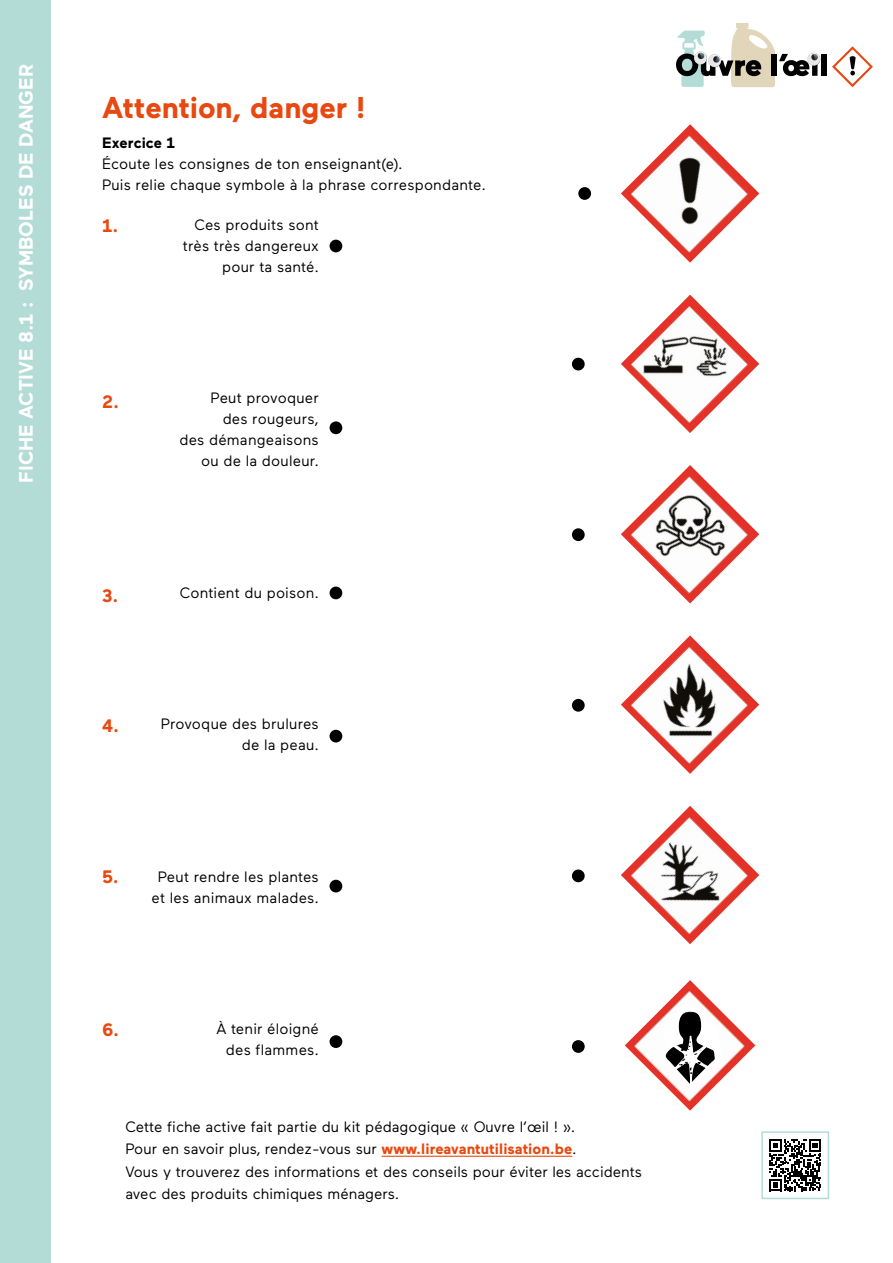
<style>
.page{position:relative;width:893px;height:1263px;background:#fff}
.page>*{position:absolute;margin:0;border:0;box-sizing:border-box;transform-origin:0 0}
.Titel_rood{font:700 30px "Maax";color:#e84910}
.Opsomming{font:700 19.5px "Maax";color:#fff}
.t1{font:700 18px "Maax";color:#e84910}
.t2{font:15px/21px "Maax";letter-spacing:.01em;color:#000;text-align:right}
.t3{font:700 15px "Maax";letter-spacing:.005em;color:#000}
.s1{font-weight:700;color:#e84910}
</style>
<div class="page">
<div style="left:0;top:0;width:51px;height:1263px;background:#b3dcd6"></div>
<svg style="left:832px;top:46px;width:41px;height:41px"></svg>
<div style="left:821px;top:54px;width:5px;height:22px;background:#000"></div>
<svg style="left:676px;top:23px;width:145px;height:64px"></svg>
<hr style="left:382px;top:1156px;width:190px;height:1px;background:#e84910">
<svg style="left:769px;top:1139px;width:52px;height:52px"></svg>
<div style="left:761px;top:1131px;width:68px;height:68px;border:2px solid #b3dcd6"></div>
<div style="left:578px;top:187px;width:13px;height:13px;background:#000;border-radius:50%"></div>
<div style="left:572px;top:358px;width:13px;height:12px;background:#000;border-radius:50%"></div>
<div style="left:572px;top:528px;width:13px;height:13px;background:#000;border-radius:50%"></div>
<div style="left:572px;top:699px;width:13px;height:13px;background:#000;border-radius:50%"></div>
<div style="left:572px;top:1040px;width:13px;height:13px;background:#000;border-radius:50%"></div>
<div style="left:572px;top:869px;width:13px;height:13px;background:#000;border-radius:50%"></div>
<div style="left:330px;top:240px;width:12px;height:12px;background:#000;border-radius:50%"></div>
<div style="left:330px;top:880px;width:12px;height:12px;background:#000;border-radius:50%"></div>
<div style="left:330px;top:421px;width:12px;height:13px;background:#000;border-radius:50%"></div>
<div style="left:330px;top:586px;width:12px;height:13px;background:#000;border-radius:50%"></div>
<div style="left:330px;top:730px;width:12px;height:12px;background:#000;border-radius:50%"></div>
<div style="left:330px;top:1035px;width:12px;height:13px;background:#000;border-radius:50%"></div>
<img style="left:621px;top:124px;width:138px;height:139px">
<img style="left:621px;top:295px;width:138px;height:138px">
<img style="left:621px;top:465px;width:138px;height:138px">
<img style="left:621px;top:635px;width:138px;height:139px">
<img style="left:621px;top:806px;width:138px;height:138px">
<img style="left:625px;top:980px;width:130px;height:131px">
<svg style="left:661px;top:1002px;width:62px;height:82px"></svg>
<p class="Opsomming" style="left:15px;top:483px;width:421px;rotate:-90deg">FICHE ACTIVE 8.1 : SYMBOLES DE DANGER</p>
<p class="Titel_rood" style="left:102px;top:91px;width:265px">Attention, danger !</p>
<p class="t3" style="left:102px;top:134px;width:74px">Exercice 1</p>
<p class="t2" style="left:102px;top:153px;width:302px">Écoute les consignes de ton enseignant(e).</p>
<p class="t2" style="left:102px;top:174px;width:385px">Puis relie chaque symbole à la phrase correspondante.</p>
<p class="t1" style="left:102px;top:216px;width:18px">1.</p>
<p class="t1" style="left:102px;top:392px;width:19px">2.</p>
<p class="t2" style="left:194px;top:214px;width:126px">Ces produits sont</p>
<p class="t2" style="left:183px;top:235px;width:138px">très très dangereux</p>
<p class="t2" style="left:222px;top:256px;width:98px">pour ta santé.</p>
<p class="t2" style="left:179px;top:388px;width:141px">Peut provoquer<br>des rougeurs,<br>des démangeaisons ou de la douleur.</p>
<p class="t1" style="left:102px;top:586px;width:18px">3.</p>
<p class="t2" style="left:180px;top:582px;width:141px">Contient du poison.</p>
<p class="t1" style="left:102px;top:716px;width:19px">4.</p>
<p class="t2" style="left:161px;top:714px;width:160px">Provoque des brulures de la peau.</p>
<p class="t1" style="left:102px;top:867px;width:18px">5.</p>
<p class="t2" style="left:152px;top:866px;width:169px;text-align:center">Peut rendre les plantes et les animaux malades.</p>
<p class="t1" style="left:102px;top:1020px;width:19px">6.</p>
<p class="t2" style="left:216px;top:1019px;width:104px">À tenir éloigné des flammes.</p>
<p class="t2" style="left:125px;top:1115px;width:518px;line-height:22.5px;text-align:left">Cette fiche active fait partie du kit pédagogique « Ouvre l’œil ! ».<br>Pour en savoir plus, rendez-vous sur <span class="s1">www.lireavantutilisation.be</span>.<br>Vous y trouverez des informations et des conseils pour éviter les accidents avec des produits chimiques ménagers.</p>
</div>
